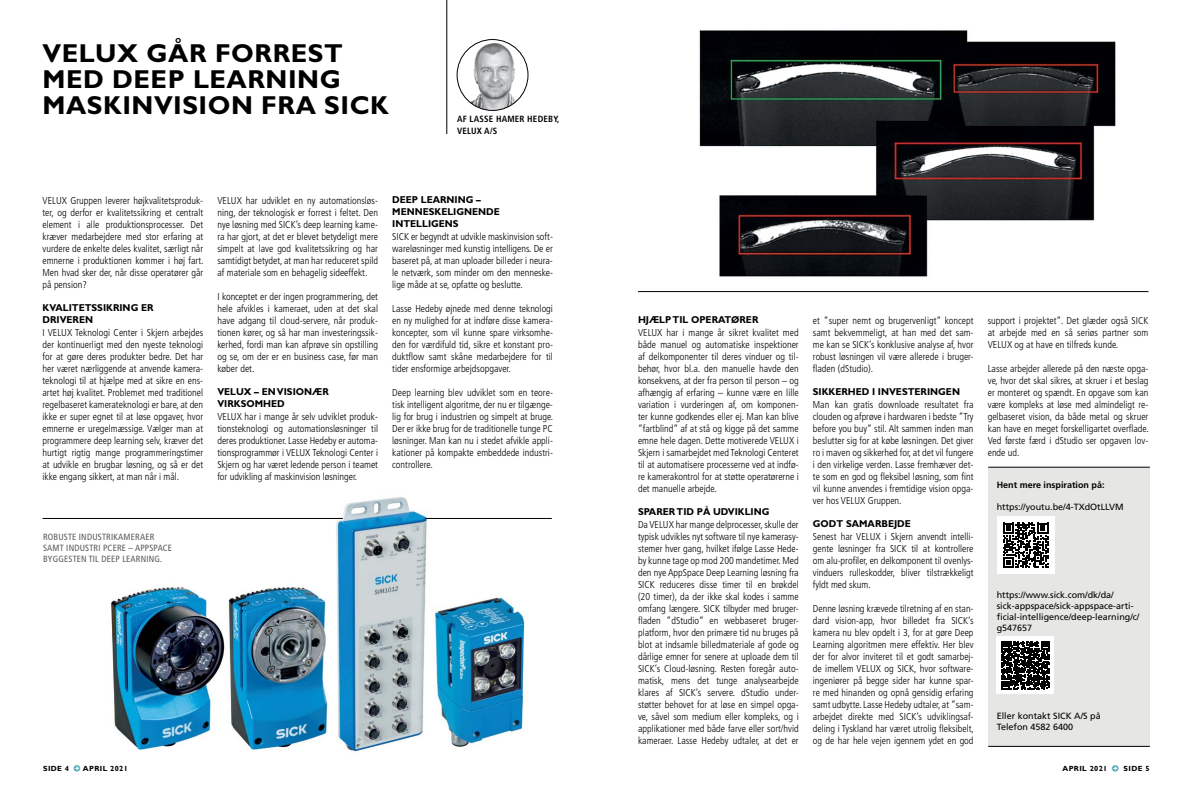
<style>
.page{position:relative;width:1191px;height:794px;background:#fff}
.page>*{position:absolute;margin:0;border:0;box-sizing:border-box;transform-origin:0 0}
.t1{font:700 26px/26px "Gill Sans";letter-spacing:.02em;color:#000}
.t2{font:300 condensed 10px/12px "Frutiger";color:#000;text-align:justify}
.t3{font:700 10px/12px "Gill Sans";color:#000;scale:.95 1}
.t4{font:9px/11px "Frutiger";color:#000}
.t5{font:condensed 9px/11px "Frutiger";letter-spacing:.02em;color:#58595b}
.t6{font:700 condensed 9px/12px "Frutiger";letter-spacing:.02em;color:#000}
.t7{font:700 9px "Frutiger";color:#000}
.t8{font:700 7.5px "Gill Sans";letter-spacing:.05em;color:#000}
</style>
<div class="page">
<img style="left:457px;top:40px;width:71px;height:70px;border-radius:35px">
<div style="left:457px;top:39px;width:71px;height:72px;border:1px solid #000;border-radius:50%"></div>
<hr style="left:446px;top:0;width:1px;height:134px;background:#000">
<img style="left:699px;top:30px;width:417px;height:247px">
<hr style="left:638px;top:291px;width:510px;height:1px;background:#000">
<div style="left:988px;top:467px;width:161px;height:279px;background:#e6e7e4"></div>
<hr style="left:988px;top:746px;width:161px;height:1px;background:#000">
<hr style="left:988px;top:467px;width:161px;height:1px;background:#000">
<div style="left:996px;top:516px;width:58px;height:58px;background:#fff"></div>
<svg style="left:1003px;top:523px;width:45px;height:45px"></svg>
<div style="left:996px;top:636px;width:58px;height:58px;background:#fff"></div>
<svg style="left:1001px;top:641px;width:48px;height:48px"></svg>
<img style="left:112px;top:496px;width:413px;height:256px">
<hr style="left:43px;top:518px;width:300px;height:1px;background:#000">
<hr style="left:425px;top:518px;width:127px;height:1px;background:#000">
<h1 class="t1" style="left:43px;top:40px;width:348px">VELUX GÅR FORREST<br>MED DEEP LEARNING<br>MASKINVISION FRA SICK</h1>
<p class="t6" style="left:457px;top:112px;width:104px">AF LASSE HAMER HEDEBY,<br>VELUX A/S</p>
<p class="t2" style="left:43px;top:195px;width:163px">VELUX Gruppen leverer højkvalitetsproduk&shy;ter, og derfor er kvalitetssikring et centralt element i alle produktionsprocesser. Det kræver medarbejdere med stor erfaring at vurdere de enkelte deles kvalitet, særligt når emnerne i produktionen kommer i høj fart.<br>Men hvad sker der, når disse operatører går på pension?</p>
<p class="t3" style="left:43px;top:302px;width:118px">KVALITETSSIKRING ER<br>DRIVEREN</p>
<p class="t2" style="left:43px;top:327px;width:162px">I VELUX Teknologi Center i Skjern arbejdes der kontinuerligt med den nyeste teknologi for at gøre deres produkter bedre. Det har her været nærliggende at anvende kamera&shy;teknologi til at hjælpe med at sikre en ens&shy;artet høj kvalitet. Problemet med traditionel regelbaseret kamerateknologi er bare, at den ikke er super egnet til at løse opgaver, hvor emnerne er uregelmæssige. Vælger man at programmere deep learning selv, kræver det hurtigt rigtig mange programmeringstimer at udvikle en brugbar løsning, og så er det ikke engang sikkert, at man når i mål.</p>
<p class="t2" style="left:217px;top:195px;width:162px">VELUX har udviklet en ny automationsløs&shy;ning, der teknologisk er forrest i feltet. Den nye løsning med SICK’s deep learning kame&shy;ra har gjort, at det er blevet betydeligt mere simpelt at lave god kvalitetssikring og har samtidigt betydet, at man har reduceret spild af materiale som en behagelig sideeffekt.</p>
<p class="t2" style="left:217px;top:291px;width:162px">I konceptet er der ingen programmering, det hele afvikles i kameraet, uden at det skal have adgang til cloud-servere, når produk&shy;tionen kører, og så har man investeringssik&shy;kerhed, fordi man kan afprøve sin opstilling og se, om der er en business case, før man køber det.</p>
<p class="t3" style="left:217px;top:386px;width:119px">VELUX – EN VISIONÆR<br>VIRKSOMHED</p>
<p class="t2" style="left:217px;top:411px;width:162px">VELUX har i mange år selv udviklet produk&shy;tionsteknologi og automationsløsninger til deres produktioner. Lasse Hedeby er automa&shy;tionsprogrammør i VELUX Teknologi Center i Skjern og har været ledende person i teamet for udvikling af maskinvision løsninger.</p>
<p class="t3" style="left:392px;top:194px;width:115px">DEEP LEARNING –<br>MENNESKELIGNENDE<br>INTELLIGENS</p>
<p class="t2" style="left:392px;top:231px;width:162px">SICK er begyndt at udvikle maskinvision soft&shy;wareløsninger med kunstig intelligens. De er baseret på, at man uploader billeder i neura&shy;le netværk, som minder om den menneske&shy;lige måde at se, opfatte og beslutte.</p>
<p class="t2" style="left:392px;top:303px;width:162px">Lasse Hedeby øjnede med denne teknologi en ny mulighed for at indføre disse kamera&shy;koncepter, som vil kunne spare virksomhe&shy;den for værdifuld tid, sikre et konstant pro&shy;duktflow samt skåne medarbejdere for til tider ensformige arbejdsopgaver.</p>
<p class="t2" style="left:392px;top:387px;width:163px">Deep learning blev udviklet som en teore&shy;tisk intelligent algoritme, der nu er tilgænge&shy;lig for brug i industrien og simpelt at bruge.<br>Der er ikke brug for de traditionelle tunge PC løsninger. Man kan nu i stedet afvikle appli&shy;kationer på kompakte embeddede industri&shy;controllere.</p>
<p class="t5" style="left:43px;top:531px;width:130px">ROBUSTE INDUSTRIKAMERAER<br>SAMT INDUSTRI PCERE – APPSPACE<br>BYGGESTEN TIL DEEP LEARNING.</p>
<p class="t3" style="left:638px;top:314px;width:128px">HJÆLP TIL OPERATØRER</p>
<p class="t2" style="left:638px;top:327px;width:162px">VELUX har i mange år sikret kvalitet med både manuel og automatiske inspektioner af delkomponenter til deres vinduer og til&shy;behør, hvor bl.a. den manuelle havde den konsekvens, at der fra person til person – og afhængig af erfaring – kunne være en lille variation i vurderingen af, om komponen&shy;ter kunne godkendes eller ej. Man kan blive ”fartblind” af at stå og kigge på det samme emne hele dagen. Dette motiverede VELUX i Skjern i samarbejdet med Teknologi Centeret til at automatisere processerne ved at indfø&shy;re kamerakontrol for at støtte operatørerne i det manuelle arbejde.</p>
<p class="t3" style="left:638px;top:506px;width:140px">SPARER TID PÅ UDVIKLING</p>
<p class="t2" style="left:638px;top:519px;width:162px;text-align:left">Da VELUX har mange delprocesser, skulle der typisk udvikles nyt software til nye kamerasy&shy;stemer hver gang, hvilket ifølge Lasse Hede&shy;by kunne tage op mod 200 mandetimer. Med den nye AppSpace Deep Learning løsning fra SICK reduceres disse timer til en brøkdel (20 timer), da der ikke skal kodes i samme omfang længere. SICK tilbyder med bruger&shy;fladen ”dStudio” en webbaseret bruger-- platform, hvor den primære tid nu bruges på blot at indsamle billedmateriale af gode og dårlige emner for senere at uploade dem til SICK’s Cloud-løsning. Resten foregår auto&shy;matisk, mens det tunge analysearbejde klares af SICK’s servere. dStudio under&shy;støtter behovet for at løse en simpel opga&shy;ve, såvel som medium eller kompleks, og i applikationer med både farve eller sort/hvid kameraer. Lasse Hedeby udtaler, at det er</p>
<p class="t2" style="left:813px;top:315px;width:162px">et ”super nemt og brugervenligt” koncept samt bekvemmeligt, at han med det sam&shy;me kan se SICK’s konklusive analyse af, hvor robust løsningen vil være allerede i bruger&shy;fladen (dStudio).</p>
<p class="t3" style="left:813px;top:386px;width:156px">SIKKERHED I INVESTERINGEN</p>
<p class="t2" style="left:813px;top:399px;width:162px">Man kan gratis downloade resultatet fra clouden og afprøve i hardwaren i bedste ”Try before you buy” stil. Alt sammen inden man beslutter sig for at købe løsningen. Det giver ro i maven og sikkerhed for, at det vil fungere i den virkelige verden. Lasse fremhæver det&shy;te som en god og fleksibel løsning, som fint vil kunne anvendes i fremtidige vision opga&shy;ver hos VELUX Gruppen.</p>
<p class="t3" style="left:813px;top:518px;width:105px">GODT SAMARBEJDE</p>
<p class="t2" style="left:813px;top:531px;width:162px">Senest har VELUX i Skjern anvendt intelli&shy;gente løsninger fra SICK til at kontrollere om alu-profiler, en delkomponent til ovenlys&shy;vinduers rulleskodder, bliver tilstrækkeligt fyldt med skum.</p>
<p class="t2" style="left:813px;top:603px;width:162px">Denne løsning krævede tilretning af en stan&shy;dard vision-app, hvor billedet fra SICK’s kamera nu blev opdelt i 3, for at gøre Deep Learning algoritmen mere effektiv. Her blev der for alvor inviteret til et godt samarbej&shy;de imellem VELUX og SICK, hvor software&shy;ingeniører på begge sider har kunne spar&shy;re med hinanden og opnå gensidig erfaring samt udbytte. Lasse Hedeby udtaler, at ”sam&shy;arbejdet direkte med SICK’s udviklingsaf&shy;deling i Tyskland har været utrolig fleksibelt, og de har hele vejen igennem ydet en god</p>
<p class="t2" style="left:987px;top:315px;width:162px">support i projektet”. Det glæder også SICK at arbejde med en så seriøs partner som VELUX og at have en tilfreds kunde.</p>
<p class="t2" style="left:987px;top:363px;width:162px">Lasse arbejder allerede på den næste opga&shy;ve, hvor det skal sikres, at skruer i et beslag er monteret og spændt. En opgave som kan være kompleks at løse med almindeligt re&shy;gelbaseret vision, da både metal og skruer kan have en meget forskelligartet overflade.<br>Ved første færd i dStudio ser opgaven lov&shy;ende ud.</p>
<p class="t7" style="left:996px;top:480px;width:109px">Hent mere inspiration på:</p>
<p class="t4" style="left:996px;top:501px;width:128px">https://youtu.be/4-TXdOtLLVM</p>
<p class="t4" style="left:996px;top:589px;width:144px">https://www.sick.com/dk/da/ sick-appspace/sick-appspace-arti&shy;ficial-intelligence/deep-learning/c/ g547657</p>
<p class="t4" style="left:996px;top:710px;width:106px">Eller kontakt SICK A/S på<br>Telefon 4582 6400</p>
<p class="t8" style="left:43px;top:764px;width:27px">SIDE 4</p>
<p class="t8" style="left:83px;top:764px;width:46px">APRIL 2021</p>
<p class="t8" style="left:1062px;top:764px;width:46px">APRIL 2021</p>
<p class="t8" style="left:1123px;top:764px;width:27px">SIDE 5</p>
</div>
